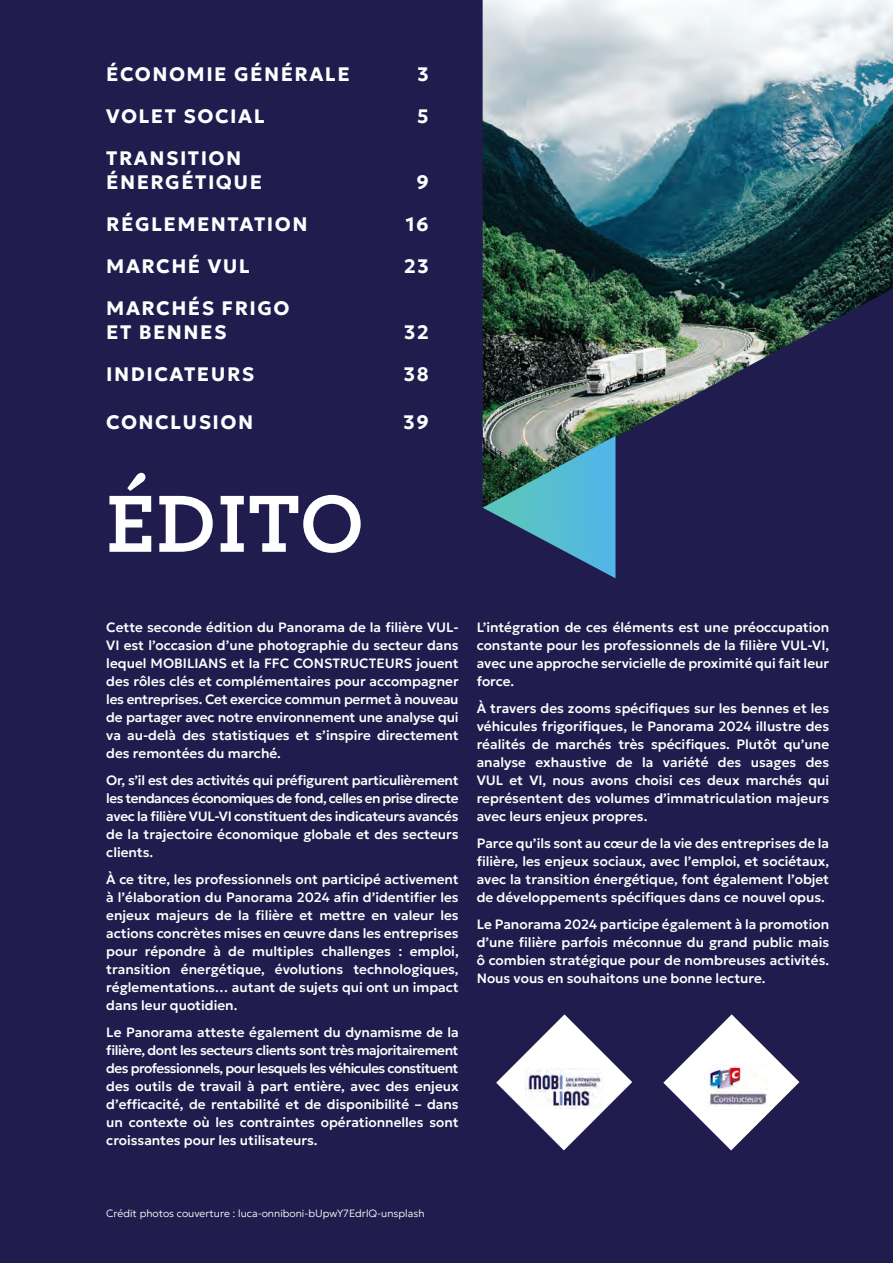
<style>
.page{position:relative;width:893px;height:1263px;background:#201c4e}
.page>*{position:absolute;margin:0;border:0;box-sizing:border-box;transform-origin:0 0}
.t1{font:700 85.05px "Archer";letter-spacing:.01em;color:#fff}
.t2{font:700 19.5px/24px "Geologica Cursive";letter-spacing:.075em;color:#fff}
.t3{font:500 13.5px/18px "Geologica Cursive";color:#fff;text-align:justify}
.t4{font:200 10.5px "Geologica Cursive";color:#fff}
</style>
<div class="page">
<img style="left:483px;top:0;width:410px;height:509px">
<svg style="left:483px;top:436px;width:132px;height:142px"></svg>
<svg style="left:663px;top:1014px;width:136px;height:136px"></svg>
<img style="left:704px;top:1064px;width:63px;height:42px">
<svg style="left:496px;top:1014px;width:136px;height:136px"></svg>
<img style="left:525px;top:1068px;width:78px;height:40px">
<h2 class="t2" style="left:106px;top:61px;width:245px">ÉCONOMIE GÉNÉRALE</h2>
<h2 class="t2" style="left:417px;top:61px;width:13px">3</h2>
<h2 class="t2" style="left:106px;top:103px;width:160px">VOLET SOCIAL</h2>
<h2 class="t2" style="left:417px;top:103px;width:13px">5</h2>
<h2 class="t2" style="left:106px;top:145px;width:157px">TRANSITION<br>ÉNERGÉTIQUE</h2>
<h2 class="t2" style="left:416px;top:169px;width:14px">9</h2>
<h2 class="t2" style="left:106px;top:211px;width:203px">RÉGLEMENTATION</h2>
<h2 class="t2" style="left:406px;top:211px;width:25px">16</h2>
<h2 class="t2" style="left:106px;top:253px;width:145px">MARCHÉ VUL</h2>
<h2 class="t2" style="left:404px;top:253px;width:26px">23</h2>
<h2 class="t2" style="left:106px;top:295px;width:185px">MARCHÉS FRIGO<br>ET BENNES</h2>
<h2 class="t2" style="left:404px;top:319px;width:26px">32</h2>
<h2 class="t2" style="left:106px;top:361px;width:150px">INDICATEURS</h2>
<h2 class="t2" style="left:404px;top:361px;width:26px">38</h2>
<h2 class="t2" style="left:106px;top:409px;width:148px">CONCLUSION</h2>
<h2 class="t2" style="left:404px;top:409px;width:27px">39</h2>
<h1 class="t1" style="left:106px;top:456px;width:260px">ÉDITO</h1>
<p class="t3" style="left:106px;top:617px;width:354px">Cette seconde édition du Panorama de la filière VUL-VI est l’occasion d’une photographie du secteur dans lequel MOBILIANS et la FFC CONSTRUCTEURS jouent des rôles clés et complémentaires pour accompagner les entreprises. Cet exercice commun permet à nouveau de partager avec notre environnement une analyse qui va au-delà des statistiques et s’inspire directement des remontées du marché.</p>
<p class="t3" style="left:106px;top:770px;width:354px">Or, s’il est des activités qui préfigurent particulièrement les tendances économiques de fond, celles en prise directe avec la filière VUL-VI constituent des indicateurs avancés de la trajectoire économique globale et des secteurs clients.</p>
<p class="t3" style="left:106px;top:869px;width:354px">À ce titre, les professionnels ont participé activement à l’élaboration du Panorama 2024 afin d’identifier les enjeux majeurs de la filière et mettre en valeur les actions concrètes mises en œuvre dans les entreprises pour répondre à de multiples challenges : emploi, transition énergétique, évolutions technologiques, réglementations… autant de sujets qui ont un impact dans leur quotidien.</p>
<p class="t3" style="left:106px;top:1022px;width:354px">Le Panorama atteste également du dynamisme de la filière, dont les secteurs clients sont très majoritairement des professionnels, pour lesquels les véhicules constituent des outils de travail à part entière, avec des enjeux d’efficacité, de rentabilité et de disponibilité – dans un contexte où les contraintes opérationnelles sont croissantes pour les utilisateurs.</p>
<p class="t3" style="left:477px;top:617px;width:354px">L’intégration de ces éléments est une préoccupation constante pour les professionnels de la filière VUL-VI, avec une approche servicielle de proximité qui fait leur force.</p>
<p class="t3" style="left:477px;top:698px;width:354px">À travers des zooms spécifiques sur les bennes et les véhicules frigorifiques, le Panorama 2024 illustre des réalités de marchés très spécifiques. Plutôt qu’une analyse exhaustive de la variété des usages des VUL et VI, nous avons choisi ces deux marchés qui représentent des volumes d’immatriculation majeurs avec leurs enjeux propres.</p>
<p class="t3" style="left:477px;top:833px;width:354px">Parce qu’ils sont au cœur de la vie des entreprises de la filière, les enjeux sociaux, avec l’emploi, et sociétaux, avec la transition énergétique, font également l’objet de développements spécifiques dans ce nouvel opus.</p>
<p class="t3" style="left:477px;top:914px;width:354px">Le Panorama 2024 participe également à la promotion d’une filière parfois méconnue du grand public mais ô combien stratégique pour de nombreuses activités.<br>Nous vous en souhaitons une bonne lecture.</p>
<p class="t4" style="left:106px;top:1205px;width:320px">Crédit photos couverture : luca-onniboni-bUpwY7EdrlQ-unsplash</p>
</div>
